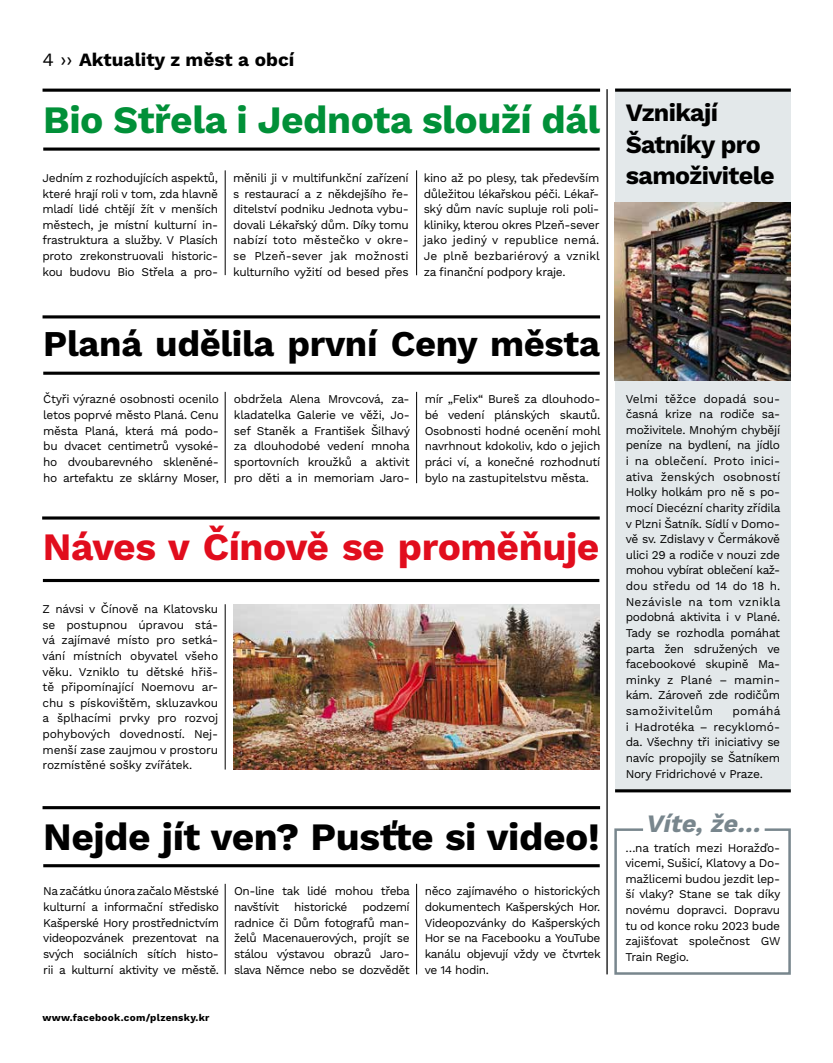
<style>
.page{position:relative;width:833px;height:1063px;background:#fff}
.page>*{position:absolute;margin:0;border:0;box-sizing:border-box;transform-origin:0 0}
.t1{font:700 38.75px "Work Sans";letter-spacing:-.01em;color:#019038}
.t2{font:700 38.75px "Work Sans";letter-spacing:-.01em;color:#000}
.t3{font:700 38.75px "Work Sans";letter-spacing:-.01em;color:#e10d1d}
.t4{font:700 36.25px "Work Sans";letter-spacing:-.01em;color:#000}
.t5{font:700 25px/31.2px "Work Sans";letter-spacing:-.025em;color:#000}
.t6{font:italic 700 25px "Work Sans";color:#78868d}
.t7{font:700 18.75px "Work Sans";color:#000}
.t8{font:11.88px/15.6px "Work Sans";letter-spacing:-.025em;color:#000;text-align:justify}
.t9{font:700 10px "Work Sans";letter-spacing:.025em;color:#000}
.s1{font-weight:400}
</style>
<div class="page">
<hr style="left:606px;top:89px;width:1px;height:885px;background:#000">
<div style="left:615px;top:89px;width:176px;height:701px;background:#e3e8ea"></div>
<hr style="left:615px;top:89px;width:176px;height:3px;background:#000">
<hr style="left:615px;top:789px;width:176px;height:3px;background:#000">
<svg style="left:614px;top:828px;width:177px;height:147px"></svg>
<hr style="left:43px;top:89px;width:557px;height:3px;background:#000">
<hr style="left:43px;top:315px;width:557px;height:3px;background:#000">
<svg style="left:42px;top:516px;width:557px;height:4px;background:#373737"></svg>
<hr style="left:43px;top:806px;width:557px;height:3px;background:#000">
<hr style="left:43px;top:148px;width:556px;height:3px;background:#000">
<hr style="left:43px;top:372px;width:556px;height:3px;background:#000">
<hr style="left:43px;top:579px;width:556px;height:3px;background:#000">
<hr style="left:43px;top:864px;width:556px;height:3px;background:#000">
<img style="left:233px;top:604px;width:366px;height:166px">
<img style="left:614px;top:202px;width:177px;height:178px">
<hr style="left:225px;top:884px;width:1px;height:90px;background:#000">
<hr style="left:416px;top:884px;width:1px;height:90px;background:#000">
<hr style="left:225px;top:604px;width:1px;height:166px;background:#000">
<hr style="left:225px;top:392px;width:1px;height:91px;background:#000">
<hr style="left:416px;top:392px;width:1px;height:91px;background:#000">
<hr style="left:225px;top:170px;width:1px;height:105px;background:#000">
<hr style="left:416px;top:170px;width:1px;height:105px;background:#000">
<h3 class="t7" style="left:43px;top:48px;width:253px"><span class="s1">4 ››</span> Aktuality z měst a obcí</h3>
<h1 class="t1" style="left:43px;top:97px;width:558px">Bio Střela i Jednota slouží dál</h1>
<p class="t8" style="left:43px;top:171px;width:177px">Jedním z rozhodujících aspektů, které hrají roli v tom, zda hlavně mladí lidé chtějí žít v menších městech, je místní kulturní in&shy;frastruktura a služby. V Plasích proto zrekonstruovali historic&shy;kou budovu Bio Střela a pro-</p>
<p class="t8" style="left:233px;top:171px;width:177px">měnili ji v multifunkční zařízení s restaurací a z někdejšího ře&shy;ditelství podniku Jednota vybu&shy;dovali Lékařský dům. Díky tomu nabízí toto městečko v okre&shy;se Plzeň-sever jak možnosti kulturního vyžití od besed přes</p>
<p class="t8" style="left:424px;top:171px;width:177px">kino až po plesy, tak především důležitou lékařskou péči. Lékař&shy;ský dům navíc supluje roli poli&shy;kliniky, kterou okres Plzeň-sever jako jediný v republice nemá.<br>Je plně bezbariérový a vznikl za finanční podpory kraje.</p>
<h2 class="t4" style="left:43px;top:322px;width:558px">Planá udělila první Ceny města</h2>
<p class="t8" style="left:43px;top:392px;width:177px">Čtyři výrazné osobnosti ocenilo letos poprvé město Planá. Cenu města Planá, která má podo&shy;bu dvacet centimetrů vysoké&shy;ho dvoubarevného skleněné&shy;ho artefaktu ze sklárny Moser,</p>
<p class="t8" style="left:234px;top:392px;width:177px">obdržela Alena Mrovcová, za&shy;kladatelka Galerie ve věži, Jo&shy;sef Staněk a František Šilhavý za dlouhodobé vedení mnoha sportovních kroužků a aktivit pro děti a in memoriam Jaro-</p>
<p class="t8" style="left:425px;top:392px;width:178px">mír „Felix“ Bureš za dlouhodo&shy;bé vedení plánských skautů.<br>Osobnosti hodné ocenění mohl navrhnout kdokoliv, kdo o jejich práci ví, a konečné rozhodnutí bylo na zastupitelstvu města.</p>
<h1 class="t3" style="left:43px;top:525px;width:558px">Náves v Čínově se proměňuje</h1>
<p class="t8" style="left:43px;top:602px;width:177px">Z návsi v Čínově na Klatovsku se postupnou úpravou stá&shy;vá zajímavé místo pro setká&shy;vání místních obyvatel všeho věku. Vzniklo tu dětské hřiš&shy;tě připomínající Noemovu ar&shy;chu s pískovištěm, skluzavkou a šplhacími prvky pro rozvoj pohybových dovedností. Nej&shy;menší zase zaujmou v prostoru rozmístěné sošky zvířátek.</p>
<h1 class="t2" style="left:43px;top:814px;width:558px">Nejde jít ven? Pusťte si video!</h1>
<p class="t8" style="left:43px;top:884px;width:177px">Na začátku února začalo Městské kulturní a informační středisko Kašperské Hory prostřednictvím videopozvánek prezentovat na svých sociálních sítích histo&shy;rii a kulturní aktivity ve městě.</p>
<p class="t8" style="left:234px;top:884px;width:177px">On-line tak lidé mohou třeba navštívit</p>
<p class="t8" style="left:234px;top:900px;width:177px;text-indent:128px">podzemí radnice či Dům fotografů man&shy;želů Macenauerových, projít se stálou výstavou obrazů Jaro&shy;slava Němce nebo se dozvědět</p>
<p class="t8" style="left:294px;top:900px;width:55px">historické</p>
<p class="t8" style="left:425px;top:884px;width:177px">něco zajímavého o historických dokumentech Kašperských Hor.<br>Videopozvánky do Kašperských Hor se na Facebooku a YouTube kanálu objevují vždy ve čtvrtek ve 14 hodin.</p>
<p class="t9" style="left:43px;top:1012px;width:168px">www.facebook.com/plzensky.kr</p>
<h3 class="t5" style="left:625px;top:98px;width:151px">Vznikají<br>Šatníky pro samoživitele</h3>
<p class="t8" style="left:625px;top:391px;width:156px">Velmi těžce dopadá sou&shy;časná krize na rodiče sa&shy;moživitele. Mnohým chybějí peníze na bydlení, na jídlo i na oblečení. Proto inici&shy;ativa ženských osobností Holky holkám pro ně s po&shy;mocí Diecézní charity zřídila v Plzni Šatník. Sídlí v Domo&shy;vě sv. Zdislavy v Čermákově ulici 29 a rodiče v nouzi zde mohou vybírat oblečení kaž&shy;dou středu od 14 do 18 h.<br>Nezávisle na tom vznikla podobná aktivita i v Plané.<br>Tady se rozhodla pomáhat parta žen sdružených ve facebookové skupině Ma&shy;minky z Plané – mamin&shy;kám. Zároveň zde rodičům samoživitelům</p>
<p class="t8" style="left:625px;top:704px;width:156px;text-indent:107px">pomáhá i Hadrotéka – recyklomó&shy;da. Všechny tři iniciativy se navíc propojily se Šatníkem Nory Fridrichové v Praze.</p>
<h3 class="t6" style="left:645px;top:809px;width:122px">Víte,že…</h3>
<p class="t8" style="left:625px;top:840px;width:157px">…na tratích mezi Horažďo&shy;vicemi, Sušicí, Klatovy a Do&shy;mažlicemi budou jezdit lep&shy;ší vlaky? Stane se tak díky novému dopravci. Dopravu tu od konce roku 2023 bude zajišťovat společnost GW Train Regio.</p>
</div>
